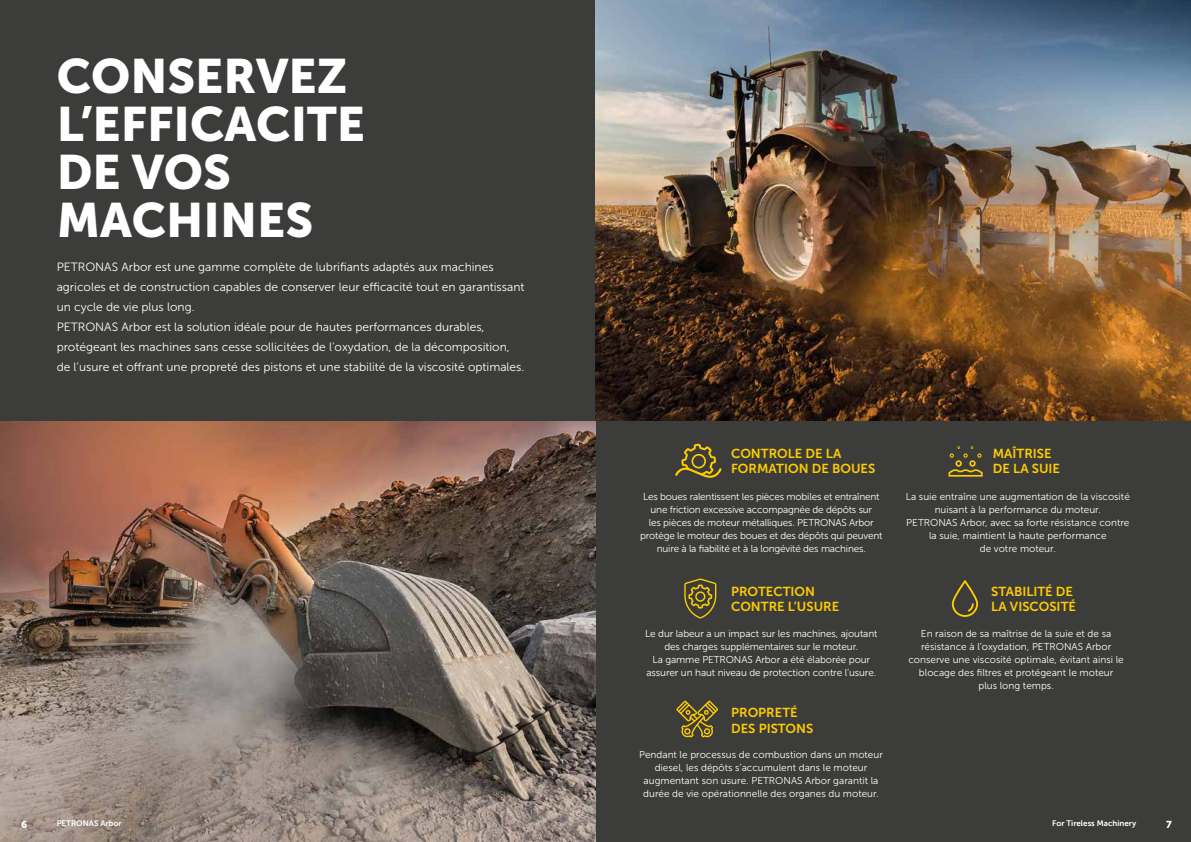
<style>
.page{position:relative;width:1191px;height:842px;background:#3c3c3b}
.page>*{position:absolute;margin:0;border:0;box-sizing:border-box;transform-origin:0 0}
.t1{font:48px/48px "Museo Sans 900";color:#fff}
.t2{font:13px/15px "Museo Sans 700";color:#ffcd00}
.t3{font:12px/20px "Museo Sans 300";color:#fff}
.t4{font:10px/13px "Museo Sans 300";color:#fff;text-align:center}
.t5{font:10px/13px "Museo Sans 300";letter-spacing:-.02em;color:#fff;text-align:center}
.t6{font:10px "Museo Sans 900";color:#fff}
.t7{font:8px "Museo Sans 700";color:#fff}
</style>
<div class="page">
<img style="left:595px;top:0;width:596px;height:421px">
<img style="left:0;top:421px;width:595px;height:421px">
<svg style="left:676px;top:700px;width:42px;height:37px"></svg>
<svg style="left:684px;top:578px;width:32px;height:40px"></svg>
<svg style="left:675px;top:444px;width:46px;height:34px"></svg>
<svg style="left:948px;top:446px;width:34px;height:31px"></svg>
<svg style="left:952px;top:580px;width:26px;height:37px"></svg>
<h1 class="t1" style="left:57px;top:52px;width:310px">CONSERVEZ<br>L’EFFICACITE<br>DE VOS<br>MACHINES</h1>
<p class="t3" style="left:57px;top:257px;width:469px">PETRONAS Arbor est une gamme complète de lubrifiants adaptés aux machines agricoles et de construction capables de conserver leur efficacité tout en garantissant un cycle de vie plus long.<br>PETRONAS Arbor est la solution idéale pour de hautes performances durables, protégeant les machines sans cesse sollicitées de l’oxydation, de la décomposition, de l’usure et offrant une propreté des pistons et une stabilité de la viscosité optimales.</p>
<h2 class="t2" style="left:731px;top:446px;width:146px">CONTROLE DE LA<br>FORMATION DE BOUES</h2>
<h2 class="t2" style="left:992px;top:446px;width:69px">MAÎTRISE<br>DE LA SUIE</h2>
<p class="t5" style="left:640px;top:491px;width:244px">Les boues ralentissent les pièces mobiles et entraînent une friction excessive accompagnée de dépôts sur<br>les pièces de moteur métalliques. PETRONAS Arbor protège le moteur des boues et des dépôts qui peuvent nuire à la fiabilité et à la longévité des machines.</p>
<p class="t4" style="left:905px;top:491px;width:225px">La suie entraîne une augmentation de la viscosité nuisant à la performance du moteur.<br>PETRONAS Arbor, avec sa forte résistance contre la suie, maintient la haute performance<br>de votre moteur.</p>
<h2 class="t2" style="left:731px;top:584px;width:110px">PROTECTION<br>CONTRE L’USURE</h2>
<h2 class="t2" style="left:991px;top:584px;width:86px">STABILITÉ DE<br>LA VISCOSITÉ</h2>
<p class="t4" style="left:645px;top:627px;width:234px">Le dur labeur a un impact sur les machines, ajoutant des charges supplémentaires sur le moteur.<br>La gamme PETRONAS Arbor a été élaborée pour assurer un haut niveau de protection contre l’usure.</p>
<p class="t4" style="left:908px;top:627px;width:217px">En raison de sa maîtrise de la suie et de sa résistance à l’oxydation, PETRONAS Arbor conserve une viscosité optimale, évitant ainsi le blocage des filtres et protégeant le moteur plus long temps.</p>
<h2 class="t2" style="left:731px;top:705px;width:84px">PROPRETÉ<br>DES PISTONS</h2>
<p class="t4" style="left:639px;top:748px;width:245px">Pendant le processus de combustion dans un moteur diesel, les dépôts s’accumulent dans le moteur augmentant son usure. PETRONAS Arbor garantit la durée de vie opérationnelle des organes du moteur.</p>
<p class="t6" style="left:21px;top:818px;width:8px">6</p>
<p class="t7" style="left:57px;top:819px;width:66px">PETRONAS Arbor</p>
<p class="t7" style="left:1052px;top:819px;width:86px">For Tireless Machinery</p>
<p class="t6" style="left:1166px;top:818px;width:7px">7</p>
</div>
